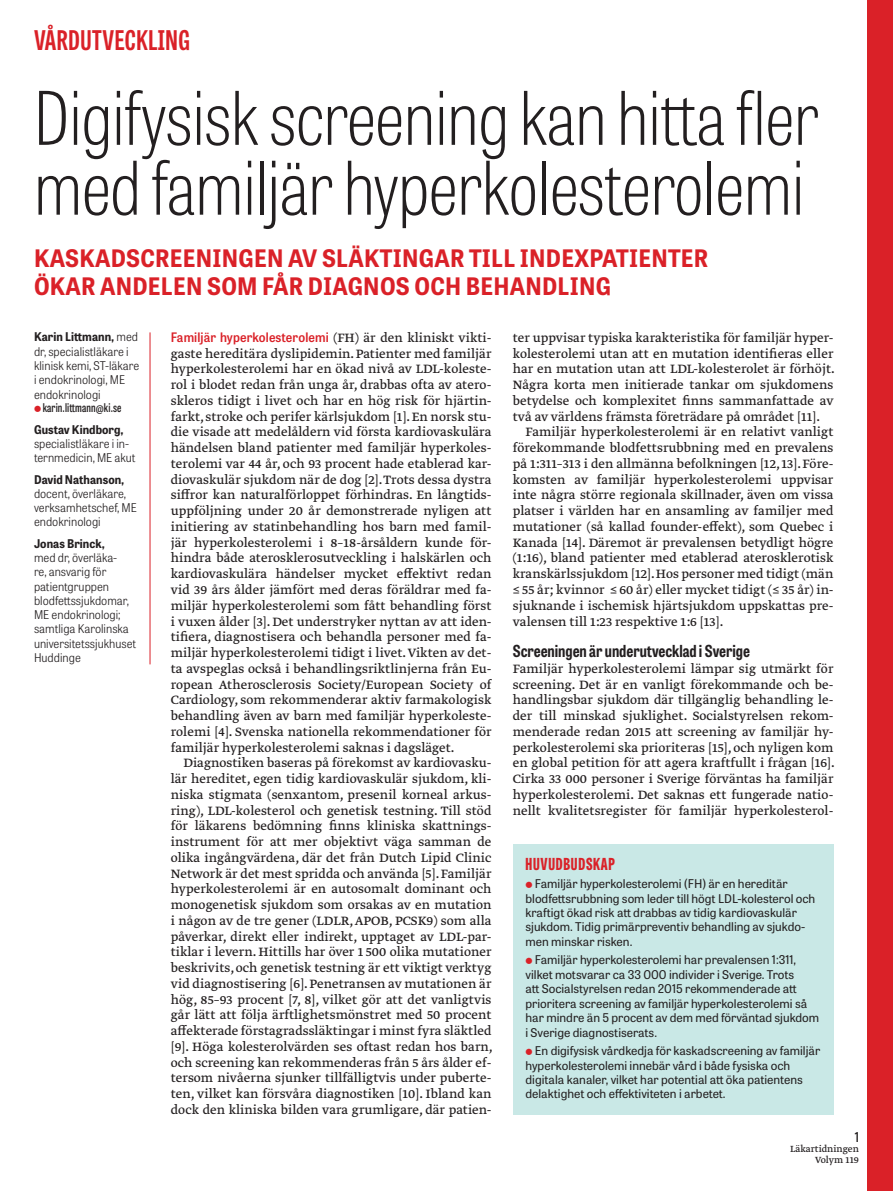
<style>
.page{position:relative;width:893px;height:1191px;background:#fff}
.page>*{position:absolute;margin:0;border:0;box-sizing:border-box;transform-origin:0 0}
.Rubrik_k_v{font:100 73.5px/69.8px "Tablet Gothic Condensed";letter-spacing:-.005em;color:#231f20}
.t1{font:700 27px "Tablet Gothic Compressed";letter-spacing:.02em;color:#da2128}
.Nedryckare_k_v_lång{font:700 24px/28.5px "Tablet Gothic Narrow";letter-spacing:.01em;color:#da2128}
.Mellanrubrik_nivå_2{font:700 16.5px "Tablet Gothic Condensed";color:#231f20}
.Rubrik_fakta_röd{font:800 16.5px "Tablet Gothic Compressed";letter-spacing:.045em;color:#da2128}
.Brödtext_m_indrag{font:14.25px/15.8px "Greta Text Pro Regular Min";color:#231f20;text-align:justify}
.Brödtext_m{font:14.25px/15.8px "Greta Text Pro Regular Min";color:#231f20;text-align:justify}
.t2{font:600 13.5px "Tablet Gothic Condensed";color:#231f20}
.Brödtext_m-2{font:600 13.05px "Tablet Gothic Narrow";letter-spacing:.01em;color:#da2128}
.Faktatext{font:12px/14.4px "Tablet Gothic";color:#231f20}
.Byline{font:300 12px/14.2px "Tablet Gothic Narrow";color:#231f20}
.Byline_mail{font:600 12px "Tablet Gothic Compressed";letter-spacing:.01em;color:#231f20}
.t3{font:10.5px/10.5px "Greta Text Pro";color:#231f20;text-align:right}
.s1{font-weight:700}
.s2{font-family:"Greta Text Pro Regular Min";font-weight:400;font-size:14.25px;color:#231f20}
</style>
<div class="page">
<div style="left:867px;top:0;width:26px;height:1191px;background:#da2128"></div>
<hr style="left:150px;top:332px;width:1px;height:332px;background:#da2128">
<div style="left:513px;top:844px;width:320px;height:270px;background:#c9e8e6"></div>
<h2 class="t1" style="left:34px;top:22px;width:157px">VÅRDUTVECKLING</h2>
<p class="Rubrik_k_v" style="left:34px;top:81px;width:786px">Digifysisk screening kan hitta fler med familjär hyperkolesterolemi</p>
<p class="Nedryckare_k_v_lång" style="left:34px;top:243px;width:676px">KASKADSCREENINGEN AV SLÄKTINGAR TILL INDEXPATIENTER<br>ÖKAR ANDELEN SOM FÅR DIAGNOS OCH BEHANDLING</p>
<p class="Byline" style="left:34px;top:329px;width:107px"><span class="s1">Karin Littmann,</span> med dr, specialistläkare i klinisk kemi, ST-läkare i endokrinologi, ME endokrinologi</p>
<p class="Byline_mail" style="left:43px;top:399px;width:80px">karin.littmann@ki.se</p>
<p class="Byline" style="left:34px;top:422px;width:103px"><span class="s1">Gustav Kindborg, </span>specialistläkare i in&shy;ternmedicin, ME akut</p>
<p class="Byline" style="left:34px;top:472px;width:104px"><span class="s1">David Nathanson, </span>docent, överläkare, verksamhetschef, ME endokrinologi</p>
<p class="Byline" style="left:34px;top:536px;width:104px"><span class="s1">Jonas Brinck,<br></span>med dr, överläka-<br>re, ansvarig för patientgruppen blodfettssjukdomar,<br>ME endokrinologi; samtliga Karolinska universitetssjukhuset<br>Huddinge</p>
<p class="Brödtext_m-2" style="left:171px;top:328px;width:322px">Familjär hyperkolesterolemi <span class="s2">(FH) är den kliniskt vikti-</span></p>
<p class="Brödtext_m" style="left:171px;top:346px;width:322px">gaste hereditära dyslipidemin. Patienter med familjär hyperkolesterolemi har en ökad nivå av LDL-koleste&shy;rol i blodet redan från unga år, drabbas ofta av atero&shy;skleros tidigt i livet och har en hög risk för hjärtin&shy;farkt, stroke och perifer kärlsjukdom [1]. En norsk stu&shy;die visade att medelåldern vid första kardiovaskulära händelsen bland patienter med familjär hyperkoles&shy;terolemi var 44 år, och 93 procent hade etablerad kar&shy;diovaskulär sjukdom när de dog [2]. Trots dessa dystra siffror kan naturalförloppet förhindras. En långtids&shy;uppföljning under 20 år demonstrerade nyligen att initiering av statinbehandling hos barn med famil&shy;jär hyperkolesterolemi i 8–18-årsåldern kunde för&shy;hindra både aterosklerosutveckling i halskärlen och kardiovaskulära händelser mycket effektivt redan vid 39 års ålder jämfört med deras föräldrar med fa&shy;miljär hyperkolesterolemi som fått behandling först i vuxen ålder [3]. Det understryker nyttan av att iden&shy;tifiera, diagnostisera och behandla personer med fa&shy;miljär hyperkolesterolemi tidigt i livet. Vikten av det&shy;ta avspeglas också i behandlingsriktlinjerna från Eu&shy;ropean Atherosclerosis Society/European Society of Cardiology, som rekommenderar aktiv farmakologisk behandling även av barn med familjär hyperkoleste&shy;rolemi [4]. Svenska nationella rekommendationer för familjär hyperkolesterolemi saknas i dagsläget.</p>
<p class="Brödtext_m_indrag" style="left:171px;top:755px;width:324px;text-align:left;text-indent:13px">Diagnostiken baseras på förekomst av kardiovasku&shy;lär hereditet, egen tidig kardiovaskulär sjukdom, kli&shy;niska stigmata (senxantom, presenil korneal arkus&shy;ring), LDL-kolesterol och genetisk testning. Till stöd för läkarens bedömning finns kliniska skattnings&shy;instrument för att mer objektivt väga samman de olika ingångvärdena, där det från Dutch Lipid Clinic Network är det mest spridda och använda [5]. Familjär hyperkolesterolemi är en autosomalt dominant och monogenetisk sjukdom som orsakas av en mutation i någon av de tre gener (LDLR, APOB, PCSK9) som alla påverkar, direkt eller indirekt, upptaget av LDL-par&shy;tiklar i levern. Hittills har över 1 500 olika mutationer beskrivits, och genetisk testning är ett viktigt verktyg vid diagnostisering [6]. Penetransen av mutationen är hög, 85–93 procent [7, 8], vilket gör att det vanligtvis går lätt att följa ärftlighetsmönstret med 50 procent affekterade förstagradssläktingar i minst fyra släktled [9]. Höga kolesterolvärden ses oftast redan hos barn, och screening kan rekommenderas från 5 års ålder ef&shy;tersom nivåerna sjunker tillfälligtvis under puberte&shy;ten, vilket kan försvåra diagnostiken [10]. Ibland kan dock den kliniska bilden vara grumligare, där patien-</p>
<p class="Brödtext_m_indrag" style="left:513px;top:330px;width:324px">ter uppvisar typiska karakteristika för familjär hyper&shy;kolesterolemi utan att en mutation identifieras eller har en mutation utan att LDL-kolesterolet är förhöjt.<br>Några korta men initierade tankar om sjukdomens betydelse och komplexitet finns sammanfattade av två av världens främsta företrädare på området [11].</p>
<p class="Brödtext_m_indrag" style="left:513px;top:425px;width:322px;text-indent:13px">Familjär hyperkolesterolemi är en relativt vanligt förekommande blodfettsrubbning med en prevalens på 1:311–313 i den allmänna befolkningen [12, 13]. Före&shy;komsten av familjär hyperkolesterolemi uppvisar inte några större regionala skillnader, även om vissa platser i världen har en ansamling av familjer med mutationer (så kallad founder-effekt), som Quebec i Kanada [14]. Däremot är prevalensen betydligt högre (1:16), bland patienter med etablerad aterosklerotisk kranskärlssjukdom [12]. Hos personer med tidigt (män ≤ 55 år; kvinnor ≤ 60 år) eller mycket tidigt (≤ 35 år) in&shy;sjuknande i ischemisk hjärtsjukdom uppskattas pre&shy;valensen till 1:23 respektive 1:6 [13].</p>
<p class="Mellanrubrik_nivå_2" style="left:513px;top:639px;width:239px">Screeningen är underutvecklad i Sverige</p>
<p class="Brödtext_m" style="left:513px;top:661px;width:324px">Familjär hyperkolesterolemi lämpar sig utmärkt för screening. Det är en vanligt förekommande och be&shy;handlingsbar sjukdom där tillgänglig behandling le&shy;der till minskad sjuklighet. Socialstyrelsen rekom&shy;menderade redan 2015 att screening av familjär hy&shy;perkolesterolemi ska prioriteras [15], och nyligen kom en global petition för att agera kraftfullt i frågan [16].<br>Cirka 33 000 personer i Sverige förväntas ha familjär hyperkolesterolemi. Det saknas ett fungerade natio&shy;nellt kvalitetsregister för familjär hyperkolesterol-</p>
<p class="Rubrik_fakta_röd" style="left:525px;top:852px;width:91px">HUVUDBUDSKAP</p>
<p class="Faktatext" style="left:525px;top:876px;width:291px;text-indent:9px">Familjär hyperkolesterolemi (FH) är en hereditär blodfettsrubbning som leder till högt LDL-kolesterol och kraftigt ökad risk att drabbas av tidig kardiovaskulär sjukdom. Tidig primärpreventiv behandling av sjukdo&shy;men minskar risken.</p>
<p class="Faktatext" style="left:525px;top:952px;width:295px;text-indent:9px">Familjär hyperkolesterolemi har prevalensen 1:311, vilket motsvarar ca 33 000 individer i Sverige. Trots<br>att Socialstyrelsen redan 2015 rekommenderade att prioritera screening av familjär hyperkolesterolemi så har mindre än 5 procent av dem med förväntad sjukdom i Sverige diagnostiserats.</p>
<p class="Faktatext" style="left:525px;top:1043px;width:296px;text-indent:9px">En digifysisk vårdkedja för kaskadscreening av familjär hyperkolesterolemi innebär vård i både fysiska och digitala kanaler, vilket har potential att öka patientens delaktighet och effektiviteten i arbetet.</p>
<p class="t2" style="left:855px;top:1127px;width:6px">1</p>
<p class="t3" style="left:790px;top:1144px;width:70px">Läkartidningen<br>Volym 119</p>
</div>
